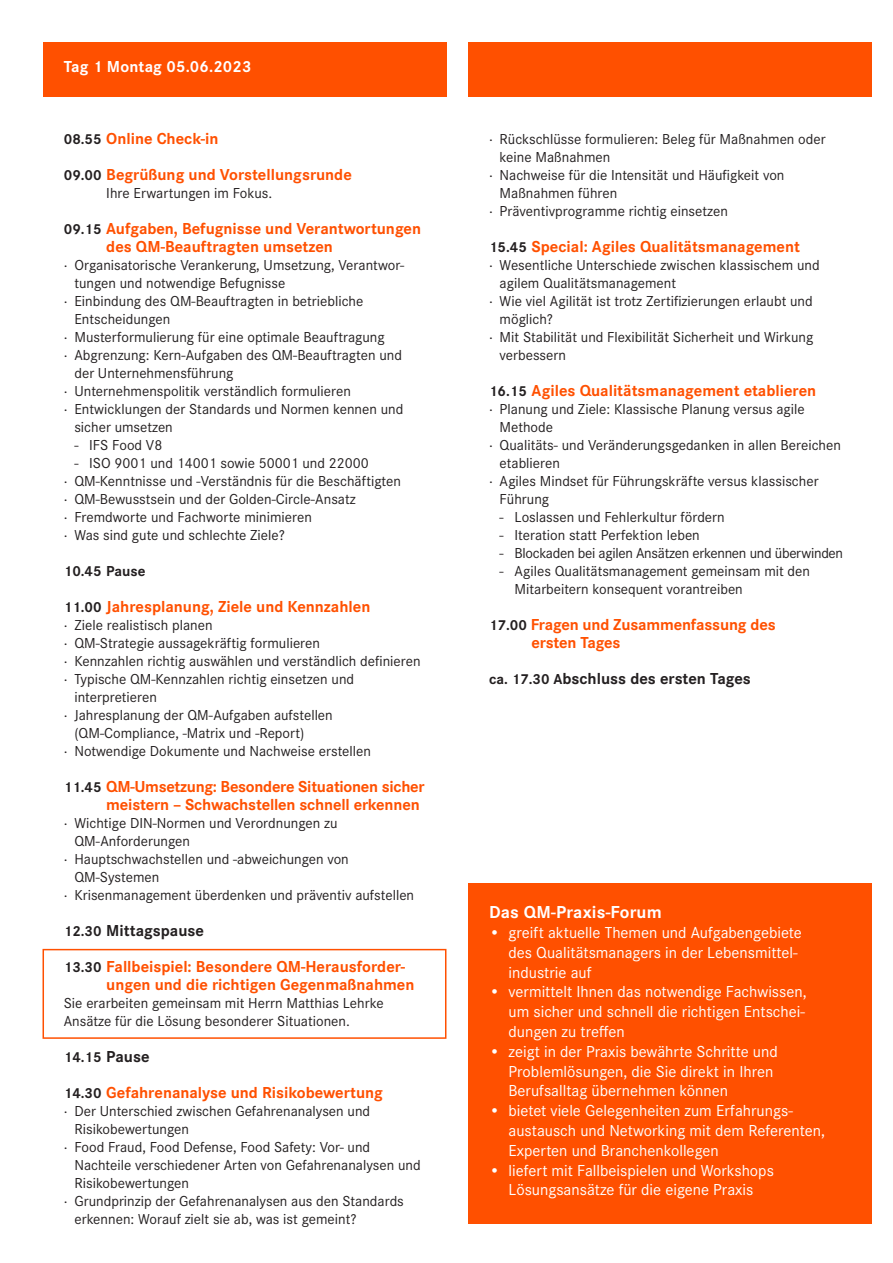
<style>
.page{position:relative;width:893px;height:1263px;background:#fff}
.page>*{position:absolute;margin:0;border:0;box-sizing:border-box;transform-origin:0 0}
.Überschrift___12pt{font:700 18px "Corporate S";letter-spacing:.01em;color:#fff}
.Fließtext_Programm_1{font:700 16.5px/18px "Corporate S";color:#ff5000}
.t1{font:16.5px/19.8px "Corporate S";color:#fff}
.Fließtext_Programm_1-2{font:700 16.5px "Corporate S";color:#231f20}
.Überschrift_11_pt{font:700 16.5px "Corporate S";letter-spacing:.01em;color:#fff}
.Fließtext_Programm_1-3{font:15px/18px "Corporate S";color:#231f20}
.Fließtext_Programm_1-4{font:15px "Corporate S";letter-spacing:-.02em;color:#231f20}
.Fließtext_Programm_1-5{font:700 15px "Corporate S";color:#231f20}
.s1{font-size:15px;color:#231f20}
.s2{font-size:15px}
.s3{font-size:16.5px}
</style>
<div class="page">
<div style="left:43px;top:43px;width:403px;height:54px;background:#ff5000"></div>
<div style="left:468px;top:884px;width:404px;height:340px;background:#ff5000"></div>
<div style="left:468px;top:43px;width:404px;height:54px;background:#ff5000"></div>
<div style="left:43px;top:949px;width:403px;height:90px;border:2px solid #ff5000"></div>
<p class="Überschrift_11_pt" style="left:64px;top:57px;width:189px">Tag 1 Montag 05.06.2023</p>
<p class="Fließtext_Programm_1" style="left:64px;top:130px;width:156px"><span class="s1">08.55</span> Online Check-in</p>
<p class="Fließtext_Programm_1" style="left:64px;top:166px;width:290px"><span class="s1">09.00</span> Begrüßung und Vorstellungsrunde</p>
<p class="Fließtext_Programm_1-3" style="left:106px;top:184px;width:167px">Ihre Erwartungen im Fokus.</p>
<p class="Fließtext_Programm_1" style="left:106px;top:220px;width:316px;text-indent:-43px"><span class="s1">09.15</span> Aufgaben, Befugnisse und Verantwortungen des QM-Beauftragten umsetzen</p>
<p class="Fließtext_Programm_1-3" style="left:74px;top:256px;width:331px;text-indent:-11px">· Organisatorische Verankerung, Umsetzung, Verantwor&shy;tungen und notwendige Befugnisse</p>
<p class="Fließtext_Programm_1-3" style="left:64px;top:292px;width:301px">· Einbindung des QM-Beauftragten in betriebliche</p>
<p class="Fließtext_Programm_1-3" style="left:74px;top:310px;width:97px">Entscheidungen</p>
<p class="Fließtext_Programm_1-3" style="left:64px;top:328px;width:322px">· Musterformulierung für eine optimale Beauftragung</p>
<p class="Fließtext_Programm_1-3" style="left:74px;top:346px;width:329px;text-indent:-11px">· Abgrenzung: Kern-Aufgaben des QM-Beauftragten und der Unternehmensführung</p>
<p class="Fließtext_Programm_1-3" style="left:64px;top:382px;width:289px">· Unternehmenspolitik verständlich formulieren</p>
<p class="Fließtext_Programm_1-3" style="left:74px;top:400px;width:330px;text-indent:-11px">· Entwicklungen der Standards und Normen kennen und sicher umsetzen</p>
<p class="Fließtext_Programm_1-3" style="left:74px;top:436px;width:89px">- IFS Food V8</p>
<p class="Fließtext_Programm_1-3" style="left:74px;top:454px;width:296px">- ISO 9001 und 14001 sowie 50001 und 22000</p>
<p class="Fließtext_Programm_1-3" style="left:64px;top:472px;width:339px">· QM-Kenntnisse und -Verständnis für die Beschäftigten</p>
<p class="Fließtext_Programm_1-3" style="left:64px;top:490px;width:293px">· QM-Bewusstsein und der Golden-Circle-Ansatz</p>
<p class="Fließtext_Programm_1-3" style="left:64px;top:508px;width:250px">· Fremdworte und Fachworte minimieren</p>
<p class="Fließtext_Programm_1-3" style="left:64px;top:526px;width:223px">· Was sind gute und schlechte Ziele?</p>
<p class="Fließtext_Programm_1-5" style="left:64px;top:562px;width:83px">10.45 Pause</p>
<p class="Fließtext_Programm_1" style="left:64px;top:598px;width:308px"><span class="s1">11.00</span> Jahresplanung, Ziele und Kennzahlen</p>
<p class="Fließtext_Programm_1-3" style="left:64px;top:616px;width:150px">· Ziele realistisch planen</p>
<p class="Fließtext_Programm_1-3" style="left:64px;top:634px;width:258px">· QM-Strategie aussagekräftig formulieren</p>
<p class="Fließtext_Programm_1-3" style="left:64px;top:652px;width:358px">· Kennzahlen richtig auswählen und verständlich definieren</p>
<p class="Fließtext_Programm_1-3" style="left:64px;top:670px;width:292px">· Typische QM-Kennzahlen richtig einsetzen und</p>
<p class="Fließtext_Programm_1-3" style="left:74px;top:688px;width:84px">interpretieren</p>
<p class="Fließtext_Programm_1-3" style="left:64px;top:706px;width:271px">· Jahresplanung der QM-Aufgaben aufstellen</p>
<p class="Fließtext_Programm_1-3" style="left:74px;top:724px;width:231px">(QM-Compliance, -Matrix und -Report)</p>
<p class="Fließtext_Programm_1-3" style="left:64px;top:742px;width:309px">· Notwendige Dokumente und Nachweise erstellen</p>
<p class="Fließtext_Programm_1" style="left:64px;top:778px;width:362px"><span class="s1">11.45</span> QM-Umsetzung: Besondere Situationen sicher</p>
<p class="Fließtext_Programm_1" style="left:106px;top:796px;width:315px">meistern – Schwachstellen schnell erkennen</p>
<p class="Fließtext_Programm_1-3" style="left:64px;top:814px;width:275px">· Wichtige DIN-Normen und Verordnungen zu</p>
<p class="Fließtext_Programm_1-3" style="left:74px;top:832px;width:117px">QM-Anforderungen</p>
<p class="Fließtext_Programm_1-3" style="left:64px;top:850px;width:287px">· Hauptschwachstellen und -abweichungen von</p>
<p class="Fließtext_Programm_1-3" style="left:74px;top:868px;width:86px">QM-Systemen</p>
<p class="Fließtext_Programm_1-3" style="left:64px;top:886px;width:352px">· Krisenmanagement überdenken und präventiv aufstellen</p>
<p class="Fließtext_Programm_1-2" style="left:64px;top:921px;width:142px"><span class="s2">12.30</span> Mittagspause</p>
<p class="Fließtext_Programm_1" style="left:106px;top:958px;width:310px;text-indent:-43px"><span class="s1">13.30</span> Fallbeispiel: Besondere QM-Herausforder&shy;ungen und die richtigen Gegenmaßnahmen</p>
<p class="Fließtext_Programm_1-3" style="left:64px;top:994px;width:321px">Sie erarbeiten gemeinsam mit Herrn Matthias Lehrke<br>Ansätze für die Lösung besonderer Situationen.</p>
<p class="Fließtext_Programm_1-5" style="left:64px;top:1048px;width:87px">14.15 <span class="s3">Pause</span></p>
<p class="Fließtext_Programm_1" style="left:64px;top:1084px;width:321px"><span class="s1">14.30</span> Gefahrenanalyse und Risikobewertung</p>
<p class="Fließtext_Programm_1-3" style="left:64px;top:1102px;width:308px">· Der Unterschied zwischen Gefahrenanalysen und</p>
<p class="Fließtext_Programm_1-3" style="left:74px;top:1120px;width:116px">Risikobewertungen</p>
<p class="Fließtext_Programm_1-3" style="left:64px;top:1138px;width:308px">· Food Fraud, Food Defense, Food Safety: Vor- und</p>
<p class="Fließtext_Programm_1-3" style="left:74px;top:1156px;width:348px">Nachteile verschiedener Arten von Gefahrenanalysen und<br>Risikobewertungen</p>
<p class="Fließtext_Programm_1-3" style="left:74px;top:1192px;width:331px;text-indent:-11px">· Grundprinzip der Gefahrenanalysen aus den Standards erkennen: Worauf zielt sie ab, was ist gemeint?</p>
<p class="Fließtext_Programm_1-3" style="left:500px;top:130px;width:327px;text-indent:-11px">· Rückschlüsse formulieren: Beleg für Maßnahmen oder keine Maßnahmen</p>
<p class="Fließtext_Programm_1-3" style="left:489px;top:166px;width:297px">· Nachweise für die Intensität und Häufigkeit von</p>
<p class="Fließtext_Programm_1-3" style="left:500px;top:184px;width:119px">Maßnahmen führen</p>
<p class="Fließtext_Programm_1-3" style="left:489px;top:202px;width:240px">· Präventivprogramme richtig einsetzen</p>
<p class="Fließtext_Programm_1" style="left:489px;top:238px;width:312px"><span class="s1">15.45</span> Special: Agiles Qualitätsmanagement</p>
<p class="Fließtext_Programm_1-3" style="left:500px;top:256px;width:322px;text-indent:-11px">· Wesentliche Unterschiede zwischen klassischem und agilem Qualitätsmanagement</p>
<p class="Fließtext_Programm_1-3" style="left:489px;top:292px;width:325px">· Wie viel Agilität ist trotz Zertifizierungen erlaubt und</p>
<p class="Fließtext_Programm_1-3" style="left:500px;top:310px;width:55px">möglich?</p>
<p class="Fließtext_Programm_1-3" style="left:500px;top:328px;width:315px;text-indent:-11px">· Mit Stabilität und Flexibilität Sicherheit und Wirkung verbessern</p>
<p class="Fließtext_Programm_1" style="left:489px;top:382px;width:329px"><span class="s1">16.15</span> Agiles Qualitätsmanagement etablieren</p>
<p class="Fließtext_Programm_1-3" style="left:489px;top:400px;width:317px">· Planung und Ziele: Klassische Planung versus agile</p>
<p class="Fließtext_Programm_1-3" style="left:500px;top:418px;width:55px">Methode</p>
<p class="Fließtext_Programm_1-3" style="left:500px;top:436px;width:343px;text-indent:-11px">· Qualitäts- und Veränderungsgedanken in allen Bereichen etablieren</p>
<p class="Fließtext_Programm_1-3" style="left:500px;top:472px;width:320px;text-indent:-11px">· Agiles Mindset für Führungskräfte versus klassischer<br>Führung</p>
<p class="Fließtext_Programm_1-3" style="left:500px;top:508px;width:227px">- Loslassen und Fehlerkultur fördern</p>
<p class="Fließtext_Programm_1-3" style="left:500px;top:526px;width:202px">- Iteration statt Perfektion leben</p>
<p class="Fließtext_Programm_1-4" style="left:500px;top:545px;width:345px">- Blockaden bei agilen Ansätzen erkennen und überwinden</p>
<p class="Fließtext_Programm_1-3" style="left:500px;top:562px;width:312px">- Agiles Qualitätsmanagement gemeinsam mit den</p>
<p class="Fließtext_Programm_1-3" style="left:514px;top:580px;width:230px">Mitarbeitern konsequent vorantreiben</p>
<p class="Fließtext_Programm_1" style="left:489px;top:616px;width:288px"><span class="s1">17.00</span> Fragen und Zusammenfassung des</p>
<p class="Fließtext_Programm_1" style="left:531px;top:634px;width:91px">ersten Tages</p>
<p class="Fließtext_Programm_1-2" style="left:489px;top:669px;width:263px"><span class="s2">ca. 17.30 A</span>bschluss des ersten Tages</p>
<p class="Überschrift___12pt" style="left:489px;top:902px;width:174px">Das QM-Praxis-Forum</p>
<p class="t1" style="left:508px;top:923px;width:295px;text-indent:-20px">• greift aktuelle Themen und Aufgabengebiete des Qualitätsmanagers in der Lebensmittel&shy;industrie auf</p>
<p class="t1" style="left:489px;top:982px;width:319px;text-align:right">• vermittelt Ihnen das notwendige Fachwissen, um sicher und schnell die richtigen Entschei-</p>
<p class="t1" style="left:508px;top:1022px;width:118px">dungen zu treffen</p>
<p class="t1" style="left:489px;top:1041px;width:290px">• zeigt in der Praxis bewährte Schritte und</p>
<p class="t1" style="left:508px;top:1061px;width:266px">Problemlösungen, die Sie direkt in Ihren</p>
<p class="t1" style="left:508px;top:1081px;width:221px">Berufsalltag übernehmen können</p>
<p class="t1" style="left:489px;top:1101px;width:305px">• bietet viele Gelegenheiten zum Erfahrungs-</p>
<p class="t1" style="left:508px;top:1121px;width:318px">austausch und Networking mit dem Referenten,</p>
<p class="t1" style="left:508px;top:1140px;width:212px">Experten und Branchenkollegen</p>
<p class="t1" style="left:489px;top:1160px;width:286px">• liefert mit Fallbeispielen und Workshops</p>
<p class="t1" style="left:508px;top:1180px;width:246px">Lösungsansätze für die eigene Praxis</p>
</div>
